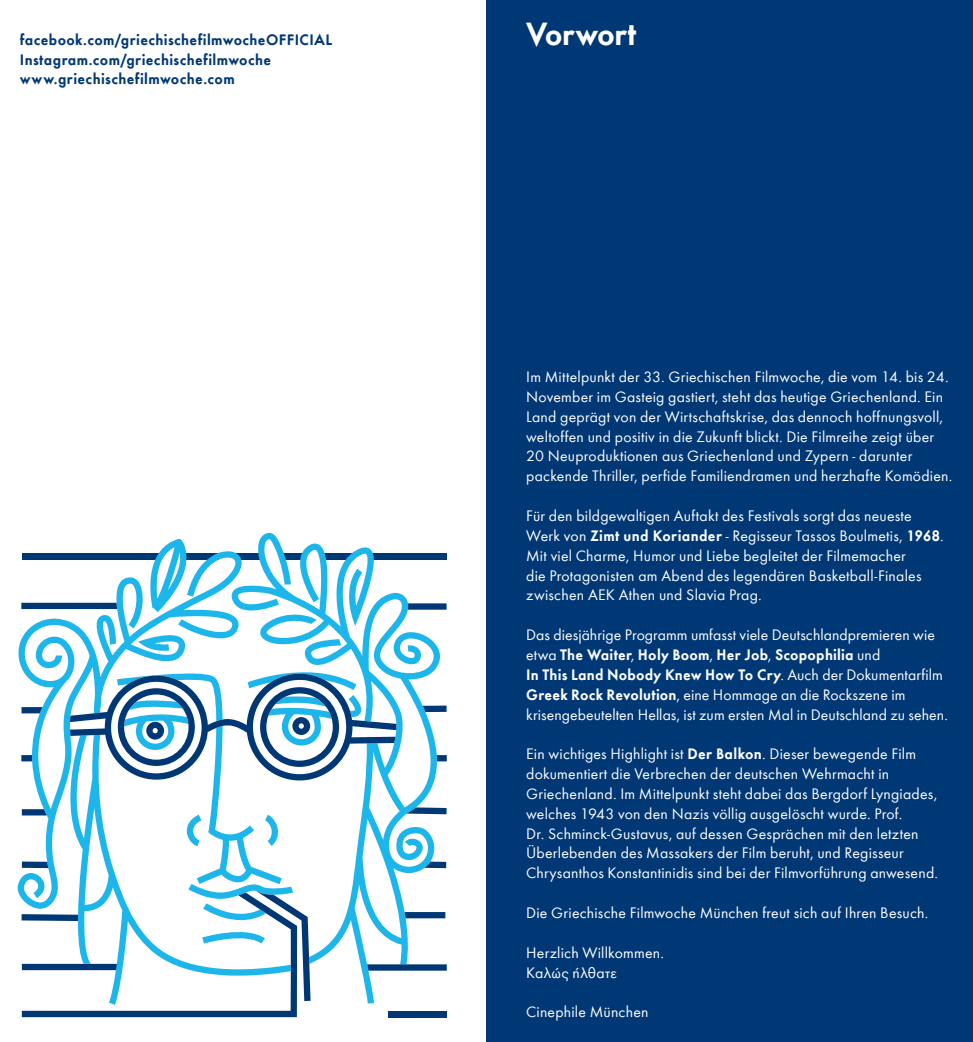
<style>
.page{position:relative;width:973px;height:1042px;background:#fff}
.page>*{position:absolute;margin:0;border:0;box-sizing:border-box;transform-origin:0 0}
.t1{font:600 33.25px "Futura Greek";letter-spacing:-.025em;color:#fff}
.t2{font:15.75px/19.8px "Futura Greek";letter-spacing:.015em;color:#fff}
.t3{font:600 15.75px/19.8px "Futura Greek";letter-spacing:.02em;color:#003875}
.s1{font-weight:600}
</style>
<div class="page">
<div style="left:486px;top:0;width:486px;height:1042px;background:#003875"></div>
<div style="left:371px;top:553px;width:75px;height:7px;background:#003875"></div>
<svg style="left:242px;top:533px;width:198px;height:137px"></svg>
<svg style="left:17px;top:551px;width:225px;height:347px"></svg>
<svg style="left:408px;top:603px;width:38px;height:7px"></svg>
<svg style="left:21px;top:603px;width:96px;height:6px"></svg>
<div style="left:22px;top:553px;width:137px;height:7px;background:#003875"></div>
<svg style="left:21px;top:670px;width:425px;height:347px"></svg>
<svg style="left:150px;top:539px;width:38px;height:73px"></svg>
<p class="t3" style="left:20px;top:29px;width:314px">facebook.com/griechischefilmwocheOFFICIAL</p>
<h1 class="t1" style="left:526px;top:14px;width:112px">Vorwort</h1>
<p class="t3" style="left:20px;top:49px;width:253px">Instagram.com/griechischefilmwoche www.griechischefilmwoche.com</p>
<p class="t2" style="left:526px;top:367px;width:427px">Im Mittelpunkt der 33. Griechischen Filmwoche, die vom 14. bis 24.<br>November im Gasteig gastiert, steht das heutige Griechenland. Ein Land geprägt von der Wirtschaftskrise, das dennoch hoffnungsvoll, weltoffen und positiv in die Zukunft blickt. Die Filmreihe zeigt über 20 Neuproduktionen aus Griechenland und Zypern - darunter packende Thriller, perfide Familiendramen und herzhafte Komödien.</p>
<p class="t2" style="left:526px;top:506px;width:419px">Für den bildgewaltigen Auftakt des Festivals sorgt das neueste Werk von <span class="s1">Zimt und Koriander</span> - Regisseur Tassos Boulmetis, <span class="s1">1968</span>.<br>Mit viel Charme, Humor und Liebe begleitet der Filmemacher<br>die Protagonisten am Abend des legendären Basketball-Finales zwischen AEK Athen und Slavia Prag.</p>
<p class="t2" style="left:526px;top:625px;width:423px">Das diesjährige Programm umfasst viele Deutschlandpremieren wie etwa <span class="s1">The Waiter</span>, <span class="s1">Holy Boom</span>, <span class="s1">Her Job</span>, <span class="s1">Scopophilia</span> und<br><span class="s1">In This Land Nobody Knew How To Cry</span>. Auch der Dokumentarfilm <span class="s1">Greek Rock Revolution</span>, eine Hommage an die Rockszene im krisengebeutelten Hellas, ist zum ersten Mal in Deutschland zu sehen.</p>
<p class="t2" style="left:526px;top:744px;width:413px">Ein wichtiges Highlight ist <span class="s1">Der Balkon</span>. Dieser bewegende Film dokumentiert die Verbrechen der deutschen Wehrmacht in Griechenland. Im Mittelpunkt steht dabei das Bergdorf Lyngiades, welches 1943 von den Nazis völlig ausgelöscht wurde. Prof.<br>Dr. Schminck-Gustavus, auf dessen Gesprächen mit den letzten Überlebenden des Massakers der Film beruht, und Regisseur Chrysanthos Konstantinidis sind bei der Filmvorführung anwesend.</p>
<p class="t2" style="left:526px;top:903px;width:403px">Die Griechische Filmwoche München freut sich auf Ihren Besuch.</p>
<p class="t2" style="left:526px;top:943px;width:139px">Herzlich Willkommen.<br>Καλώς ήλθατε</p>
<p class="t2" style="left:526px;top:1002px;width:124px">Cinephile München</p>
</div>
